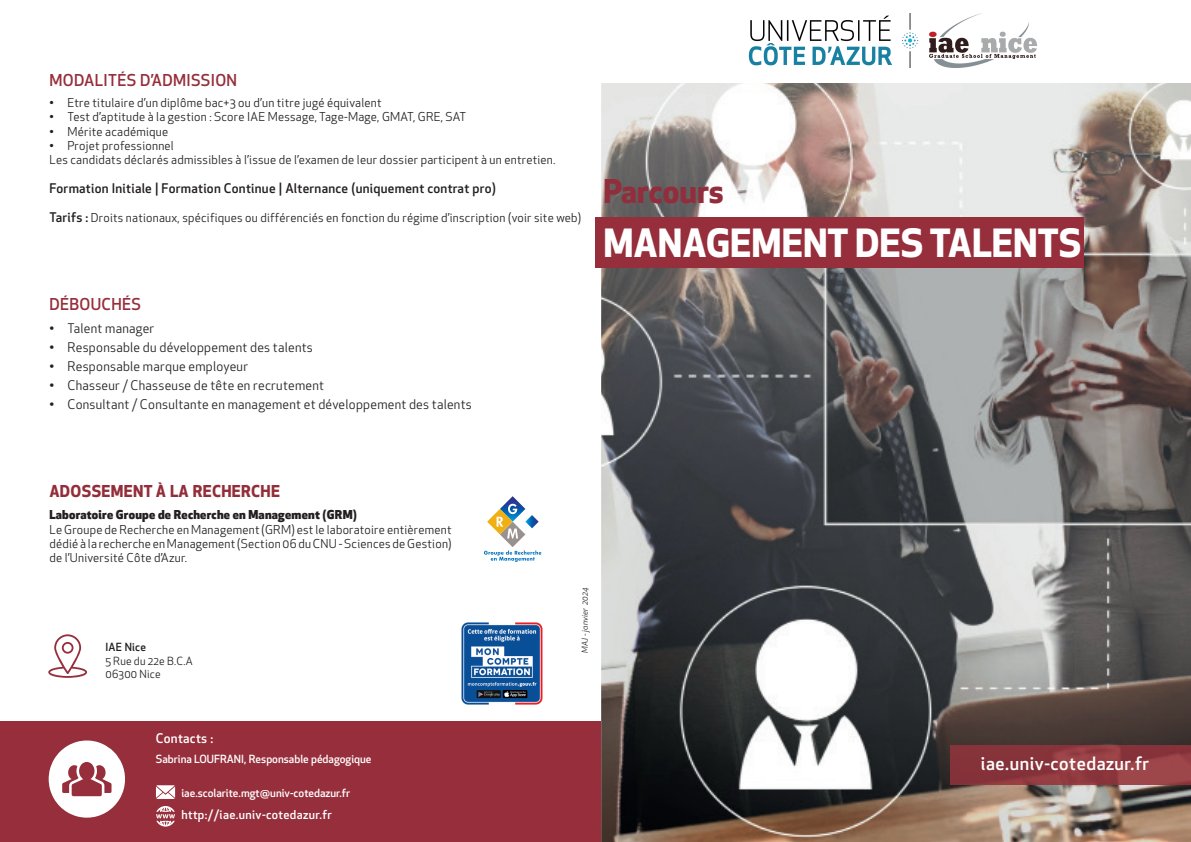
<style>
.page{position:relative;width:1191px;height:842px;background:#fff}
.page>*{position:absolute;margin:0;border:0;box-sizing:border-box;transform-origin:0 0}
.t1{font:700 38px "Apex New";color:#fff}
.t2{font:700 32px "Apex New";color:#932d3b}
.t3{font:500 18px "Apex New";letter-spacing:.03em;color:#fff}
.t4{font:500 16px "Apex New";letter-spacing:.02em;color:#962e3b}
.t5{font:700 16px "Apex New";letter-spacing:.02em;color:#932d3a}
.t6{font:13px "Apex New";letter-spacing:.02em;color:#231f20}
.t7{font:500 13px "Apex New";letter-spacing:.02em;color:#231f20}
.t8{font:500 13px "Apex New";letter-spacing:.02em;color:#fff}
.t9{font:12px/14.4px "Apex New";letter-spacing:.02em;color:#231f20}
.t10{font:800 12px "Apex New";letter-spacing:.02em;color:#231f20}
.t11{font:500 12px "Apex New";letter-spacing:.03em;color:#fff}
.t12{font:500 11px "Apex New";color:#fff}
.t13{font:11px/13.2px "Apex New";letter-spacing:.02em;color:#231f20}
.t14{font:500 11px "Apex New";letter-spacing:.02em;color:#231f20}
.t15{font:italic 8px "Apex New";letter-spacing:.02em;color:#231f20}
.s1{font-weight:500;font-size:13px}
</style>
<div class="page">
<div style="left:0;top:721px;width:600px;height:121px;background:#962e3b"></div>
<svg style="left:49px;top:740px;width:76px;height:78px"></svg>
<svg style="left:156px;top:785px;width:19px;height:14px"></svg>
<svg style="left:156px;top:806px;width:19px;height:21px"></svg>
<img style="left:601px;top:83px;width:590px;height:759px">
<img style="left:951px;top:746px;width:240px;height:38px">
<div style="left:595px;top:218px;width:488px;height:50px;background:#962e3b"></div>
<svg style="left:48px;top:634px;width:39px;height:44px"></svg>
<img style="left:461px;top:622px;width:82px;height:83px">
<img style="left:748px;top:13px;width:289px;height:55px">
<svg style="left:484px;top:496px;width:57px;height:66px"></svg>
<h3 class="t4" style="left:49px;top:69px;width:189px">MODALITÉS D’ADMISSION</h3>
<p class="t9" style="left:49px;top:95px;width:333px">• Etre titulaire d’un diplôme bac+3 ou d’un titre jugé équivalent</p>
<p class="t9" style="left:49px;top:110px;width:418px">• Test d’aptitude à la gestion : Score IAE Message, Tage-Mage, GMAT, GRE, SAT</p>
<p class="t9" style="left:49px;top:124px;width:120px">• Mérite académique</p>
<p class="t9" style="left:49px;top:138px;width:507px">• Projet professionnel<br>Les candidats déclarés admissibles à l’issue de l’examen de leur dossier participent à un entretien.</p>
<p class="t7" style="left:49px;top:180px;width:448px">Formation Initiale | Formation Continue | Alternance (uniquement contrat pro)</p>
<p class="t9" style="left:49px;top:210px;width:533px"><span class="s1">Tarifs :</span> Droits nationaux, spécifiques ou différenciés en fonction du régime d’inscription (voir site web)</p>
<h3 class="t4" style="left:49px;top:294px;width:93px">DÉBOUCHÉS</h3>
<p class="t6" style="left:49px;top:320px;width:106px">• Talent manager</p>
<p class="t6" style="left:49px;top:339px;width:265px">• Responsable du développement des talents</p>
<p class="t6" style="left:49px;top:358px;width:200px">• Responsable marque employeur</p>
<p class="t6" style="left:49px;top:377px;width:276px">• Chasseur / Chasseuse de tête en recrutement</p>
<p class="t6" style="left:49px;top:396px;width:424px">• Consultant / Consultante en management et développement des talents</p>
<h2 class="t2" style="left:603px;top:168px;width:122px">Parcours</h2>
<h1 class="t1" style="left:603px;top:216px;width:479px">MANAGEMENT DES TALENTS</h1>
<h3 class="t5" style="left:49px;top:479px;width:232px">ADOSSEMENT À LA RECHERCHE</h3>
<p class="t10" style="left:49px;top:506px;width:309px">Laboratoire Groupe de Recherche en Management (GRM)</p>
<p class="t9" style="left:49px;top:522px;width:404px;text-align:justify">Le Groupe de Recherche en Management (GRM) est le laboratoire entièrement dédié à la recherche en Management (Section 06 du CNU - Sciences de Gestion) de l’Université Côte d’Azur.</p>
<p class="t14" style="left:105px;top:640px;width:42px">IAE Nice</p>
<p class="t13" style="left:105px;top:654px;width:89px">5 Rue du 22e B.C.A<br>06300 Nice</p>
<p class="t8" style="left:156px;top:729px;width:59px">Contacts :</p>
<p class="t12" style="left:156px;top:751px;width:217px">Sabrina LOUFRANI, Responsable pédagogique</p>
<p class="t12" style="left:181px;top:785px;width:170px">iae.scolarite.mgt@univ-cotedazur.fr</p>
<p class="t11" style="left:181px;top:806px;width:152px">http://iae.univ-cotedazur.fr</p>
<p class="t15" style="left:580px;top:653px;width:67px;rotate:-90deg">MAJ - janvier 2024</p>
<h3 class="t3" style="left:981px;top:752px;width:170px">iae.univ-cotedazur.fr</h3>
</div>
